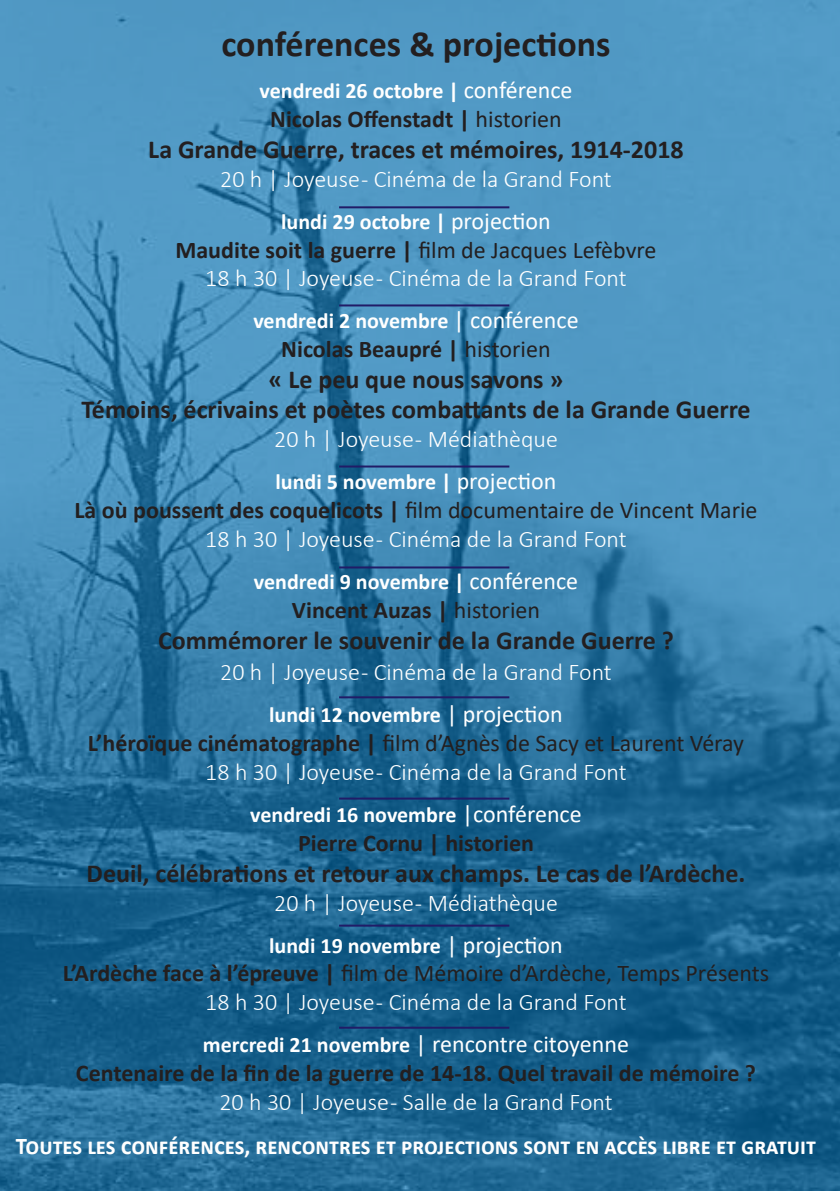
<style>
.page{position:relative;width:840px;height:1191px;background:#fff}
.page>*{position:absolute;margin:0;border:0;box-sizing:border-box;transform-origin:0 0}
.t1{font:700 36px "Calibri";color:#231f20}
.t2{font:700 26px/30px "Calibri";color:#231f20;text-align:center}
.t3{font:300 24px/28.8px "Calibri";color:#fff;text-align:center}
.t4{font:700 24px/28.8px "Calibri";color:#231f20;text-align:center}
.t5{font:24px/28.8px "Calibri";color:#231f20;text-align:center}
.t6{font:700 24px "Calibri";color:#fff;scale:.95 1}
.t7{font:700 22px "Calibri";color:#fff}
.s1{font-weight:400;font-size:24px}
.s2{font-weight:400}
.s3{font-weight:700;color:#231f20}
.s4{font-weight:400;color:#231f20}
.s5{font-weight:700}
.s6{font-weight:300;color:#fff}
.s7{font-size:22px;color:#fff}
.s8{font-weight:400;color:#fff}
</style>
<div class="page">
<img style="left:0;top:0;width:839px;height:1191px">
<hr style="left:339px;top:206px;width:170px;height:2px;background:#211c67">
<hr style="left:339px;top:465px;width:170px;height:2px;background:#211c67">
<hr style="left:339px;top:304px;width:170px;height:2px;background:#211c67">
<hr style="left:339px;top:566px;width:170px;height:2px;background:#211c67">
<hr style="left:339px;top:696px;width:170px;height:2px;background:#211c67">
<hr style="left:339px;top:797px;width:170px;height:2px;background:#211c67">
<hr style="left:339px;top:924px;width:170px;height:2px;background:#211c67">
<hr style="left:339px;top:1026px;width:170px;height:2px;background:#211c67">
<h1 class="t1" style="left:221px;top:18px;width:390px">conférences &amp; projections</h1>
<p class="t7" style="left:259px;top:75px;width:314px">vendredi 26 octobre | <span class="s1">conférence</span></p>
<p class="t4" style="left:270px;top:104px;width:293px">Nicolas Offenstadt | <span class="s2">historien</span></p>
<p class="t2" style="left:148px;top:134px;width:536px">La Grande Guerre, traces et mémoires, 1914-2018</p>
<p class="t3" style="left:220px;top:164px;width:393px">20 h | Joyeuse - Cinéma de la Grand Font</p>
<p class="t7" style="left:281px;top:206px;width:271px">lundi 29 octobre | <span class="s1">projection</span></p>
<p class="t3" style="left:175px;top:235px;width:482px"><span class="s3">Maudite soit la guerre |</span> <span class="s4">film de Jacques Lefèbvre<br></span>18 h 30 | Joyeuse - Cinéma de la Grand Font</p>
<p class="t7" style="left:253px;top:305px;width:326px">vendredi 2 novembre <span class="s1">| conférence</span></p>
<p class="t4" style="left:281px;top:334px;width:271px">Nicolas Beaupré | <span class="s2">historien</span></p>
<p class="t2" style="left:81px;top:364px;width:670px">« Le peu que nous savons »<br>Témoins, écrivains et poètes combattants de la Grande Guerre</p>
<p class="t3" style="left:274px;top:424px;width:285px">20 h | Joyeuse - Médiathèque</p>
<p class="t7" style="left:275px;top:466px;width:282px">lundi 5 novembre | <span class="s1">projection</span></p>
<p class="t3" style="left:74px;top:495px;width:684px"><span class="s3">Là où poussent des coquelicots |</span> <span class="s4">film documentaire de Vincent Marie<br></span>18 h 30 | Joyeuse - Cinéma de la Grand Font</p>
<p class="t7" style="left:254px;top:566px;width:325px">vendredi 9 novembre | <span class="s1">conférence</span></p>
<p class="t4" style="left:292px;top:595px;width:249px">Vincent Auzas | <span class="s2">historien</span></p>
<p class="t2" style="left:158px;top:625px;width:517px">Commémorer le souvenir de la Grande Guerre ?</p>
<p class="t3" style="left:220px;top:657px;width:393px">20 h | Joyeuse - Cinéma de la Grand Font</p>
<p class="t7" style="left:269px;top:699px;width:295px">lundi 12 novembre <span class="s1">| projection</span></p>
<p class="t3" style="left:88px;top:728px;width:657px"><span class="s3">L’héroïque cinématographe |</span> <span class="s4">film d’Agnès de Sacy et Laurent Véray<br></span>18 h 30 | Joyeuse - Cinéma de la Grand Font</p>
<p class="t7" style="left:250px;top:799px;width:333px">vendredi 16 novembre <span class="s1">|conférence</span></p>
<p class="t4" style="left:298px;top:828px;width:237px">Pierre Cornu | historien</p>
<p class="t2" style="left:87px;top:857px;width:660px">Deuil, célébrations et retour aux champs. Le cas de l’Ardèche.</p>
<p class="t3" style="left:274px;top:888px;width:285px">20 h | Joyeuse - Médiathèque</p>
<p class="t7" style="left:269px;top:929px;width:295px">lundi 19 novembre <span class="s1">| projection</span></p>
<p class="t5" style="left:63px;top:958px;width:707px"><span class="s5">L’Ardèche face à l’épreuve |</span> film de Mémoire d’Ardèche, Temps Présents<br><span class="s6">18 h 30 | Joyeuse - Cinéma de la Grand Font</span></p>
<p class="t4" style="left:76px;top:1029px;width:681px"><span class="s7">mercredi 21 novembre</span> <span class="s8">| rencontre citoyenne<br></span>Centenaire de la fin de la guerre de 14-18. Quel travail de mémoire ?</p>
<p class="t3" style="left:219px;top:1087px;width:394px">20 h 30 | Joyeuse - Salle de la Grand Font</p>
<p class="t6" style="left:16px;top:1128px;width:843px">Toutes les conférences, rencontres et projections sont en accès libre et gratuit</p>
</div>
